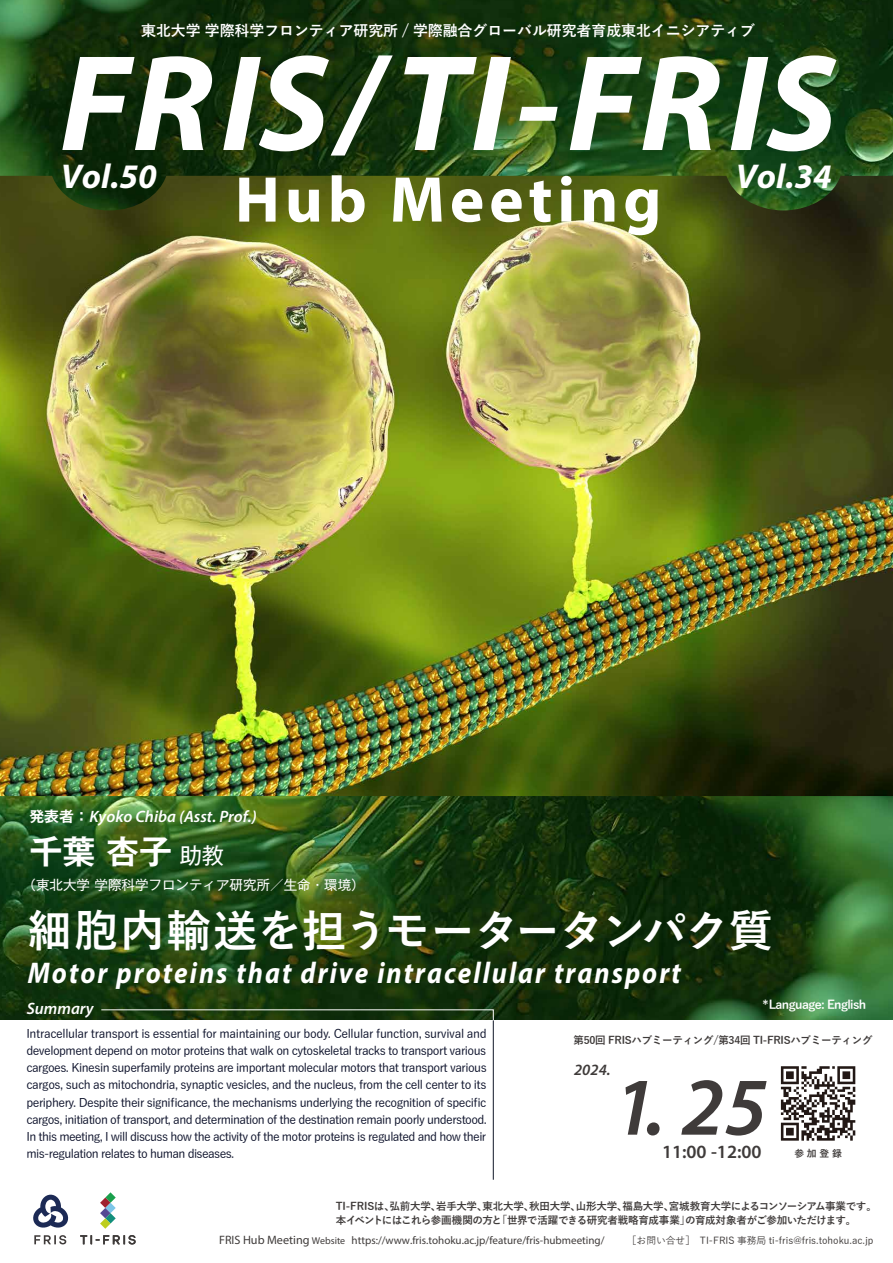
<style>
.page{position:relative;width:893px;height:1263px;background:#fff}
.page>*{position:absolute;margin:0;border:0;box-sizing:border-box;transform-origin:0 0}
.t1{font:italic 700 138px "Myriad Pro";letter-spacing:.015em;color:#fff}
.t2{font:italic 600 82.57px "Myriad Pro";color:#3f3b3a}
.t3{font:700 65.25px "Myriad Pro";letter-spacing:.075em;color:#fff}
.t4{font:700 44.25px "Yu Gothic";letter-spacing:-.005em;color:#fff}
.t5{font:italic 700 34.58px "Myriad Pro";color:#fff}
.t6{font:700 33px "Gothic MB101 Pro De";color:#fff}
.t7{font:italic 700 30px "Myriad Pro";letter-spacing:.075em;color:#fff;scale:.9 1}
.t8{font:600 18.75px "Myriad Pro";color:#3f3b3a}
.t9{font:italic 600 16.5px "Myriad Pro";color:#fff}
.t10{font:italic 600 15.75px "Myriad Pro";color:#3f3b3a}
.t11{font:700 14.85px "Yu Gothic";color:#fff}
.t12{font:13.5px "Gothic MB101 Pro";color:#fff}
.t13{font:500 12px/17.2px "Yu Gothic";letter-spacing:-.05em;color:#0c112a;text-align:justify}
.t14{font:700 12px "Yu Gothic";letter-spacing:-.05em;color:#fff}
.t15{font:11.02px "Myriad Pro";color:#3f3b3a}
.t16{font:700 10.5px/13.5px "Yu Gothic";letter-spacing:-.025em;color:#3f3b3a}
.t17{font:500 9.75px "Yu Gothic";color:#3f3b3a}
.t18{font:700 9.75px "Yu Gothic";color:#3f3b3a}
.s1{font-family:"Gothic MB101 Pro De";font-weight:700;font-style:normal;font-size:14.85px}
.s2{font-family:"Gothic MB101 Pro";font-weight:400;font-size:22.27px}
.s3{font-size:12.15px}
.s4{font-size:9.98px}
</style>
<div class="page">
<img style="left:0;top:0;width:893px;height:176px">
<img style="left:0;top:796px;width:893px;height:224px">
<img style="left:0;top:176px;width:893px;height:620px">
<svg style="left:33px;top:1195px;width:36px;height:33px"></svg>
<svg style="left:34px;top:1235px;width:32px;height:9px"></svg>
<svg style="left:80px;top:1192px;width:56px;height:52px"></svg>
<svg style="left:101px;top:1009px;width:393px;height:122px"></svg>
<hr style="left:493px;top:1020px;width:1px;height:160px;background:#101727">
<svg style="left:781px;top:1066px;width:74px;height:75px"></svg>
<p class="t11" style="left:141px;top:22px;width:615px">東北大学 学際科学フロンティア研究所 / 学際融合グローバル研究者育成東北イニシアティブ</p>
<h1 class="t1" style="left:60px;top:14px;width:778px">FRIS/TI-FRIS</h1>
<h3 class="t5" style="left:61px;top:154px;width:97px">Vol.50</h3>
<h3 class="t5" style="left:736px;top:154px;width:97px">Vol.34</h3>
<h3 class="t3" style="left:235px;top:157px;width:428px">Hub Meeting</h3>
<h3 class="t9" style="left:29px;top:806px;width:229px"><span class="s1">発表者：</span>Kyoko Chiba (Asst. Prof.)</h3>
<h3 class="t6" style="left:29px;top:824px;width:196px">千葉 杏子 <span class="s2">助教</span></h3>
<p class="t12" style="left:23px;top:873px;width:343px">（東北大学 学際科学フロンティア研究所／生命・環境）</p>
<h3 class="t4" style="left:28px;top:906px;width:747px">細胞内輸送を担うモータータンパク質</h3>
<h3 class="t7" style="left:28px;top:953px;width:727px">Motor proteins that drive intracellular transport</h3>
<h3 class="t9" style="left:27px;top:998px;width:68px">Summary</h3>
<p class="t13" style="left:26px;top:1023px;width:462px">Intracellular transport is essential for maintaining our body. Cellular function, survival and development depend on motor proteins that walk on cytoskeletal tracks to transport various cargoes. Kinesin superfamily proteins are important molecular motors that transport various cargos, such as mitochondria, synaptic vesicles, and the nucleus, from the cell center to its periphery. Despite their significance, the mechanisms underlying the recognition of specific cargos, initiation of transport, and determination of the destination remain poorly understood.<br>In this meeting, I will discuss how the activity of the motor proteins is regulated and how their mis-regulation relates to human diseases.</p>
<p class="t14" style="left:763px;top:998px;width:105px">*Language: English</p>
<p class="t16" style="left:573px;top:1034px;width:301px">第50回 FRISハブミーティング/第34回 TI-FRISハブミーティング</p>
<h3 class="t10" style="left:574px;top:1059px;width:38px">2024.</h3>
<h2 class="t2" style="left:613px;top:1054px;width:156px">1. 25</h2>
<h3 class="t8" style="left:662px;top:1139px;width:101px">11:00 -12:00</h3>
<p class="t18" style="left:794px;top:1147px;width:49px">参 加 登 録</p>
<p class="t16" style="left:336px;top:1200px;width:542px">TI-FRISは、弘前大学、岩手大学、東北大学、秋田大学、山形大学、福島大学、宮城教育大学によるコンソーシアム事業です。本イベントにはこれら参画機関の方と「世界で活躍できる研究者戦略育成事業」の育成対象者がご参加いただけます。</p>
<p class="t15" style="left:219px;top:1234px;width:387px"><span class="s3">FRIS Hub Meeting</span> <span class="s4">Website</span> https://www.fris.tohoku.ac.jp/feature/fris-hubmeeting/</p>
<p class="t17" style="left:627px;top:1231px;width:248px">［お問い合せ］　TI-FRIS 事務局 ti-fris@fris.tohoku.ac.jp</p>
</div>
